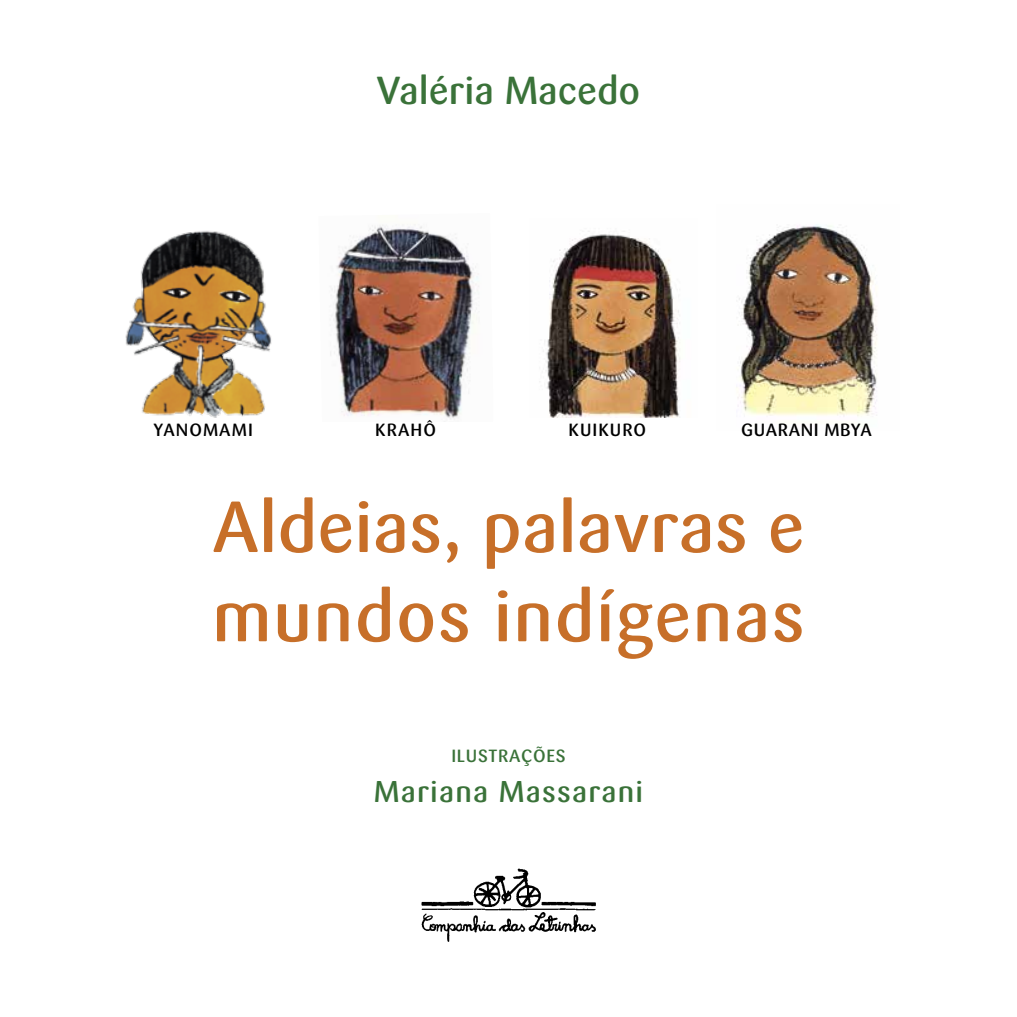
<style>
.page{position:relative;width:1017px;height:1017px;background:#fff}
.page>*{position:absolute;margin:0;border:0;box-sizing:border-box;transform-origin:0 0}
.t1{font:500 71.4px/89.2px "Sari";letter-spacing:.005em;color:#c76f29}
.t2{font:500 38.68px "Sari";color:#3a7239}
.t3{font:500 29.75px "Sari";letter-spacing:.04em;color:#3a7239}
.t4{font:500 17.5px "Sari";letter-spacing:.06em;color:#000}
.t5{font:500 17.5px "Sari";letter-spacing:.03em;color:#000}
.t6{font:500 17.5px "Sari";letter-spacing:.04em;color:#3a7239}
</style>
<div class="page">
<img style="left:330px;top:224px;width:149px;height:198px">
<img style="left:737px;top:224px;width:140px;height:193px">
<img style="left:421px;top:868px;width:175px;height:74px">
<img style="left:539px;top:231px;width:141px;height:186px">
<img style="left:125px;top:230px;width:147px;height:188px">
<p class="t2" style="left:377px;top:68px;width:265px">Valéria Macedo</p>
<p class="t4" style="left:153px;top:420px;width:101px">YANOMAMI</p>
<p class="t4" style="left:375px;top:420px;width:62px">KRAHÔ</p>
<p class="t4" style="left:569px;top:420px;width:79px">KUIKURO</p>
<p class="t5" style="left:741px;top:420px;width:132px">GUARANI MBYA</p>
<p class="t1" style="left:212px;top:483px;width:594px">Aldeias, palavras e mundos indígenas</p>
<p class="t6" style="left:451px;top:745px;width:116px">ILUSTRAÇÕES</p>
<p class="t3" style="left:374px;top:774px;width:271px">Mariana Massarani</p>
</div>
